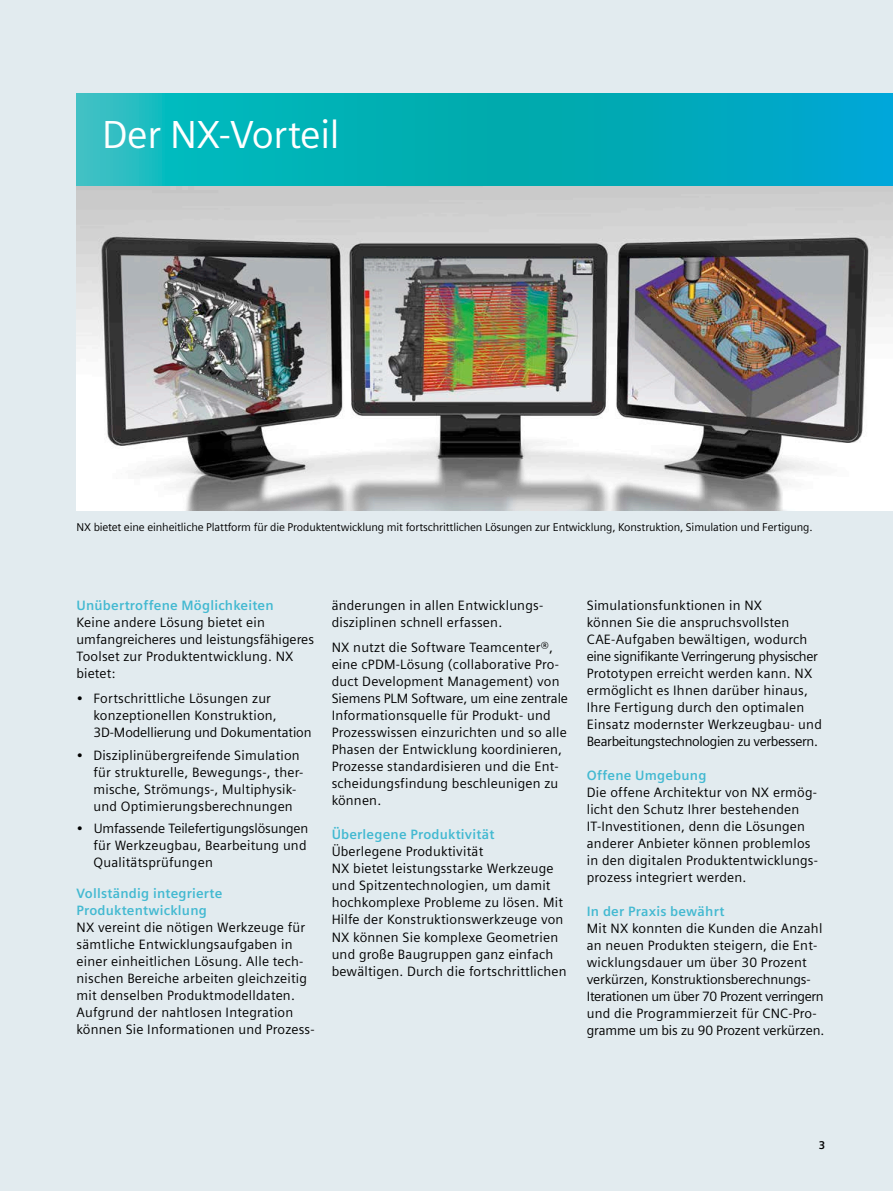
<style>
.page{position:relative;width:893px;height:1191px;background:#e2ebef}
.page>*{position:absolute;margin:0;border:0;box-sizing:border-box;transform-origin:0 0}
.t1{font:39px "Siemens Sans Global";letter-spacing:-.01em;color:#fff}
.t2{font:13.5px/17px "Siemens Sans Global";letter-spacing:.015em;color:#000}
.t3{font:700 13.5px/17px "Siemens Sans Global";letter-spacing:.015em;color:#43b9d1}
.t4{font:11.25px "Siemens Sans Global";letter-spacing:-.01em;color:#000}
.t5{font:700 11.25px "Siemens Sans Global";color:#000}
</style>
<div class="page">
<svg style="left:77px;top:94px;width:816px;height:92px;background:#05aebb"></svg>
<img style="left:77px;top:186px;width:816px;height:324px">
<h1 class="t1" style="left:102px;top:106px;width:239px">Der NX-Vorteil</h1>
<p class="t4" style="left:77px;top:518px;width:738px">NX bietet eine einheitliche Plattform für die Produktentwicklung mit fortschrittlichen Lösungen zur Entwicklung, Konstruktion, Simulation und Fertigung.</p>
<p class="t3" style="left:77px;top:596px;width:199px">Unübertroffene Möglichkeiten</p>
<p class="t2" style="left:77px;top:614px;width:239px">Keine andere Lösung bietet ein umfangreicheres und leistungsfähigeres<br>Toolset zur Produktentwicklung. NX bietet:</p>
<p class="t2" style="left:94px;top:690px;width:220px;text-indent:-17px">• Fortschrittliche Lösungen zur konzeptionellen Konstruktion,<br>3D-Modellierung und Dokumentation</p>
<p class="t2" style="left:94px;top:747px;width:211px;text-indent:-17px">• Disziplinübergreifende Simulation für strukturelle, Bewegungs-, ther&shy;mische, Strömungs-, Multiphysik&shy;und Optimierungsberechnungen</p>
<p class="t2" style="left:94px;top:820px;width:216px;text-indent:-17px">• Umfassende Teilefertigungslösungen für Werkzeugbau, Bearbeitung und<br>Qualitätsprüfungen</p>
<p class="t3" style="left:77px;top:885px;width:147px">Vollständig integrierte<br>Produktentwicklung</p>
<p class="t2" style="left:77px;top:919px;width:240px">NX vereint die nötigen Werkzeuge für sämtliche Entwicklungsaufgaben in einer einheitlichen Lösung. Alle tech&shy;nischen Bereiche arbeiten gleichzeitig mit denselben Produktmodelldaten.<br>Aufgrund der nahtlosen Integration können Sie Informationen und Prozess-</p>
<p class="t2" style="left:332px;top:597px;width:213px">änderungen in allen Entwicklungs&shy;disziplinen schnell erfassen.</p>
<p class="t2" style="left:332px;top:639px;width:238px">NX nutzt die Software Teamcenter®, eine cPDM-Lösung (collaborative Pro&shy;duct Development Management) von Siemens PLM Software, um eine zentrale Informationsquelle für Produkt- und Prozesswissen einzurichten und so alle Phasen der Entwicklung koordinieren, Prozesse standardisieren und die Ent&shy;scheidungsfindung beschleunigen zu können.</p>
<p class="t3" style="left:332px;top:826px;width:164px">Überlegene Produktivität</p>
<p class="t2" style="left:332px;top:844px;width:237px">Überlegene Produktivität<br>NX bietet leistungsstarke Werkzeuge und Spitzentechnologien, um damit hochkomplexe Probleme zu lösen. Mit Hilfe der Konstruktionswerkzeuge von NX können Sie komplexe Geometrien und große Baugruppen ganz einfach bewältigen. Durch die fortschrittlichen</p>
<p class="t2" style="left:587px;top:597px;width:237px">Simulationsfunktionen in NX<br>können Sie die anspruchsvollsten CAE-Aufgaben bewältigen, wodurch eine signifikante Verringerung physischer Prototypen erreicht werden kann. NX ermöglicht es Ihnen darüber hinaus, Ihre Fertigung durch den optimalen Einsatz modernster Werkzeugbau- und Bearbeitungstechnologien zu verbessern.</p>
<p class="t3" style="left:587px;top:766px;width:121px">Offene Umgebung</p>
<p class="t2" style="left:587px;top:784px;width:233px">Die offene Architektur von NX ermög&shy;licht den Schutz Ihrer bestehenden IT-Investitionen, denn die Lösungen anderer Anbieter können problemlos in den digitalen Produktentwicklungs&shy;prozess integriert werden.</p>
<p class="t3" style="left:587px;top:903px;width:139px">In der Praxis bewährt</p>
<p class="t2" style="left:587px;top:920px;width:239px">Mit NX konnten die Kunden die Anzahl an neuen Produkten steigern, die Ent&shy;wicklungsdauer um über 30 Prozent verkürzen, Konstruktionsberechnungs-Iterationen um über 70 Prozent verringern und die Programmierzeit für CNC-Pro&shy;gramme um bis zu 90 Prozent verkürzen.</p>
<p class="t5" style="left:819px;top:1138px;width:8px">3</p>
</div>
